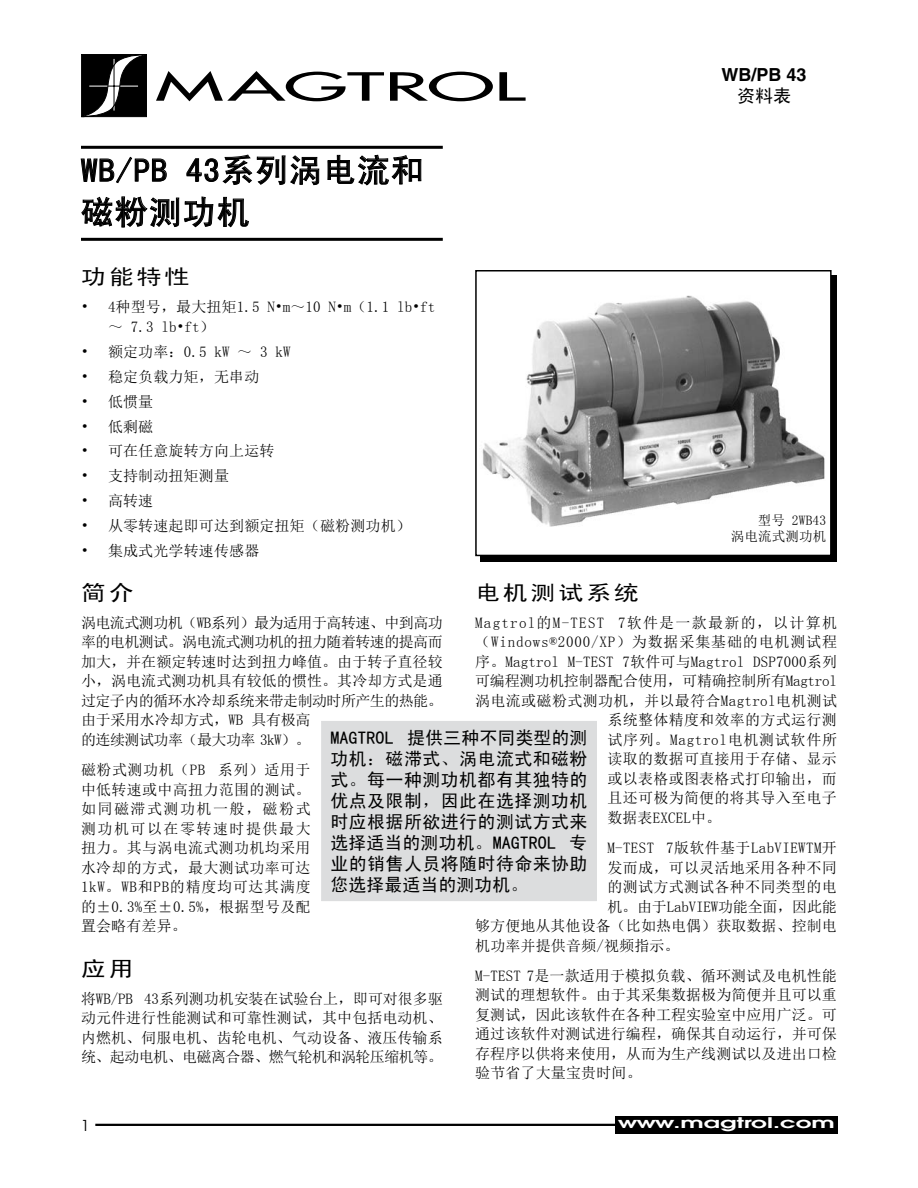
<style>
.page{position:relative;width:918px;height:1188px;background:#fff}
.page>*{position:absolute;margin:0;border:0;box-sizing:border-box;transform-origin:0 0}
.t1{font:37.8px "Futura";letter-spacing:-.005em;color:#000;scale:2.14 1}
.t2{font:33px/42px "Sim Hei";letter-spacing:.03em;color:#000}
.t3{font:21px "Sim Hei";letter-spacing:.1em;color:#000;scale:1.2 1}
.t4{font:18px/21px "Sim Hei";color:#000;text-align:justify}
.t5{font:700 18px "Helvetica";color:#000}
.t6{font:15px/19.5px "Sim Sun";letter-spacing:.01em;color:#000;text-align:justify}
.t7{font:15px/19.5px "Sim Sun";letter-spacing:-.035em;color:#000}
.t8{font:15px "Sim Sun";letter-spacing:.055em;color:#000}
.t9{font:15px "Sim Sun";letter-spacing:.085em;color:#000}
.t10{font:15px "Sim Sun";letter-spacing:-.015em;color:#000}
.t11{font:15px "Sim Sun";letter-spacing:-.01em;color:#000}
.t12{font:15px "Sim Sun";letter-spacing:.05em;color:#000}
.t13{font:15px "Avant Garde";color:#000}
.t14{font:600 14.55px "Avant Garde";color:#fff;scale:1.7 1}
.t15{font:13.5px/16.2px "Sim Sun";letter-spacing:.01em;color:#000;text-align:right}
</style>
<div class="page">
<hr style="left:81px;top:146px;width:362px;height:3px;background:#000">
<hr style="left:81px;top:238px;width:362px;height:3px;background:#000">
<svg style="left:80px;top:156px;width:87px;height:28px"></svg>
<svg style="left:186px;top:154px;width:134px;height:31px"></svg>
<svg style="left:327px;top:154px;width:95px;height:32px"></svg>
<svg style="left:81px;top:196px;width:168px;height:32px"></svg>
<svg style="left:81px;top:54px;width:66px;height:63px;background:#282828"></svg>
<hr style="left:95px;top:1124px;width:524px;height:2px;background:#000">
<div style="left:615px;top:1117px;width:223px;height:17px;background:#000"></div>
<div style="left:481px;top:275px;width:356px;height:287px;background:#000"></div>
<div style="left:476px;top:271px;width:355px;height:284px;background:#fff"></div>
<img style="left:482px;top:295px;width:343px;height:232px">
<div style="left:475px;top:270px;width:357px;height:286px;border:2px solid #000"></div>
<div style="left:322px;top:721px;width:274px;height:180px;background:#dcddde"></div>
<div style="left:321px;top:721px;width:276px;height:180px;border:1px solid #dcddde"></div>
<h1 class="t1" style="left:155px;top:62px;width:174px">MAGTROL</h1>
<h2 class="t2" style="left:81px;top:149px;width:344px">WB/PB 43系列涡电流和磁粉测功机</h2>
<p class="t5" style="left:722px;top:64px;width:87px">WB/PB 43</p>
<p class="t4" style="left:737px;top:86px;width:55px">资料表</p>
<h3 class="t3" style="left:81px;top:266px;width:92px">功能特性</h3>
<p class="t6" style="left:108px;top:297px;width:329px;text-indent:-27px">• 4种型号，最大扭矩1.5 N•m～10 N•m（1.1 lb•ft～ 7.3 lb•ft）</p>
<p class="t6" style="left:81px;top:342px;width:211px">• 额定功率：0.5 kW ～ 3 kW</p>
<p class="t6" style="left:81px;top:367px;width:180px">• 稳定负载力矩，无串动</p>
<p class="t6" style="left:81px;top:392px;width:74px">• 低惯量</p>
<p class="t6" style="left:81px;top:416px;width:74px">• 低剩磁</p>
<p class="t6" style="left:81px;top:441px;width:195px">• 可在任意旋转方向上运转</p>
<p class="t6" style="left:81px;top:466px;width:150px">• 支持制动扭矩测量</p>
<p class="t6" style="left:81px;top:491px;width:74px">• 高转速</p>
<p class="t6" style="left:81px;top:516px;width:331px">• 从零转速起即可达到额定扭矩（磁粉测功机）</p>
<p class="t6" style="left:81px;top:541px;width:180px">• 集成式光学转速传感器</p>
<h3 class="t3" style="left:81px;top:582px;width:46px">简介</h3>
<p class="t7" style="left:81px;top:613px;width:363px">涡电流式测功机（WB系列）最为适用于高转速、中到高功率的电机测试。涡电流式测功机的扭力随着转速的提高而加大，并在额定转速时达到扭力峰值。由于转子直径较小，涡电流式测功机具有较低的惯性。其冷却方式是通过定子内的循环水冷却系统来带走制动时所产生的热能。由于采用水冷却方式，WB 具有极高<br>的连续测试功率（最大功率 3kW）。</p>
<p class="t6" style="left:81px;top:760px;width:231px">磁粉式测功机（PB 系列）适用于中低转速或中高扭力范围的测试。如同磁滞式测功机一般，磁粉式测功机可以在零转速时提供最大扭力。其与涡电流式测功机均采用水冷却的方式，最大测试功率可达1kW。WB和PB的精度均可达其满度的±0.3%至±0.5%，根据型号及配置会略有差异。</p>
<h3 class="t3" style="left:81px;top:958px;width:46px">应用</h3>
<p class="t6" style="left:81px;top:989px;width:363px">将WB/PB 43系列测功机安装在试验台上，即可对很多驱动元件进行性能测试和可靠性测试，其中包括电动机、内燃机、伺服电机、齿轮电机、气动设备、液压传输系统、起动电机、电磁离合器、燃气轮机和涡轮压缩机等。</p>
<p class="t15" style="left:731px;top:512px;width:97px">型号 2WB43<br>涡电流式测功机</p>
<h3 class="t3" style="left:475px;top:582px;width:138px">电机测试系统</h3>
<p class="t9" style="left:475px;top:615px;width:363px">Magtrol的M-TEST 7软件是一款最新的，以计算机</p>
<p class="t8" style="left:475px;top:634px;width:363px">（Windows®2000/XP）为数据采集基础的电机测试程</p>
<p class="t6" style="left:475px;top:652px;width:363px">序。Magtrol M-TEST 7软件可与Magtrol DSP7000系列</p>
<p class="t10" style="left:475px;top:673px;width:363px">可编程测功机控制器配合使用，可精确控制所有Magtrol</p>
<p class="t6" style="left:475px;top:691px;width:363px">涡电流或磁粉式测功机，并以最符合Magtrol电机测试</p>
<p class="t6" style="left:607px;top:710px;width:231px">系统整体精度和效率的方式运行测</p>
<p class="t12" style="left:607px;top:732px;width:231px">试序列。Magtrol电机测试软件所</p>
<p class="t6" style="left:607px;top:749px;width:231px">读取的数据可直接用于存储、显示</p>
<p class="t6" style="left:607px;top:769px;width:231px">或以表格或图表格式打印输出，而</p>
<p class="t6" style="left:607px;top:788px;width:231px">且还可极为简便的将其导入至电子</p>
<p class="t6" style="left:607px;top:808px;width:115px">数据表EXCEL中。</p>
<p class="t6" style="left:607px;top:838px;width:231px">M-TEST 7版软件基于LabVIEWTM开</p>
<p class="t6" style="left:607px;top:858px;width:231px">发而成，可以灵活地采用各种不同</p>
<p class="t6" style="left:607px;top:877px;width:231px">的测试方式测试各种不同类型的电</p>
<p class="t11" style="left:607px;top:899px;width:231px">机。由于LabVIEW功能全面，因此能</p>
<p class="t6" style="left:475px;top:916px;width:363px">够方便地从其他设备（比如热电偶）获取数据、控制电</p>
<p class="t6" style="left:475px;top:936px;width:206px">机功率并提供音频/视频指示。</p>
<p class="t6" style="left:475px;top:966px;width:363px">M-TEST 7是一款适用于模拟负载、循环测试及电机性能测试的理想软件。由于其采集数据极为简便并且可以重复测试，因此该软件在各种工程实验室中应用广泛。可通过该软件对测试进行编程，确保其自动运行，并可保存程序以供将来使用，从而为生产线测试以及进出口检验节省了大量宝贵时间。</p>
<p class="t4" style="left:330px;top:727px;width:259px">MAGTROL 提供三种不同类型的测功机：磁滞式、涡电流式和磁粉式。每一种测功机都有其独特的优点及限制，因此在选择测功机时应根据所欲进行的测试方式来选择适当的测功机。MAGTROL 专业的销售人员将随时待命来协助您选择最适当的测功机。</p>
<p class="t13" style="left:81px;top:1116px;width:10px">1</p>
<p class="t14" style="left:618px;top:1114px;width:129px">www.magtrol.com</p>
</div>
